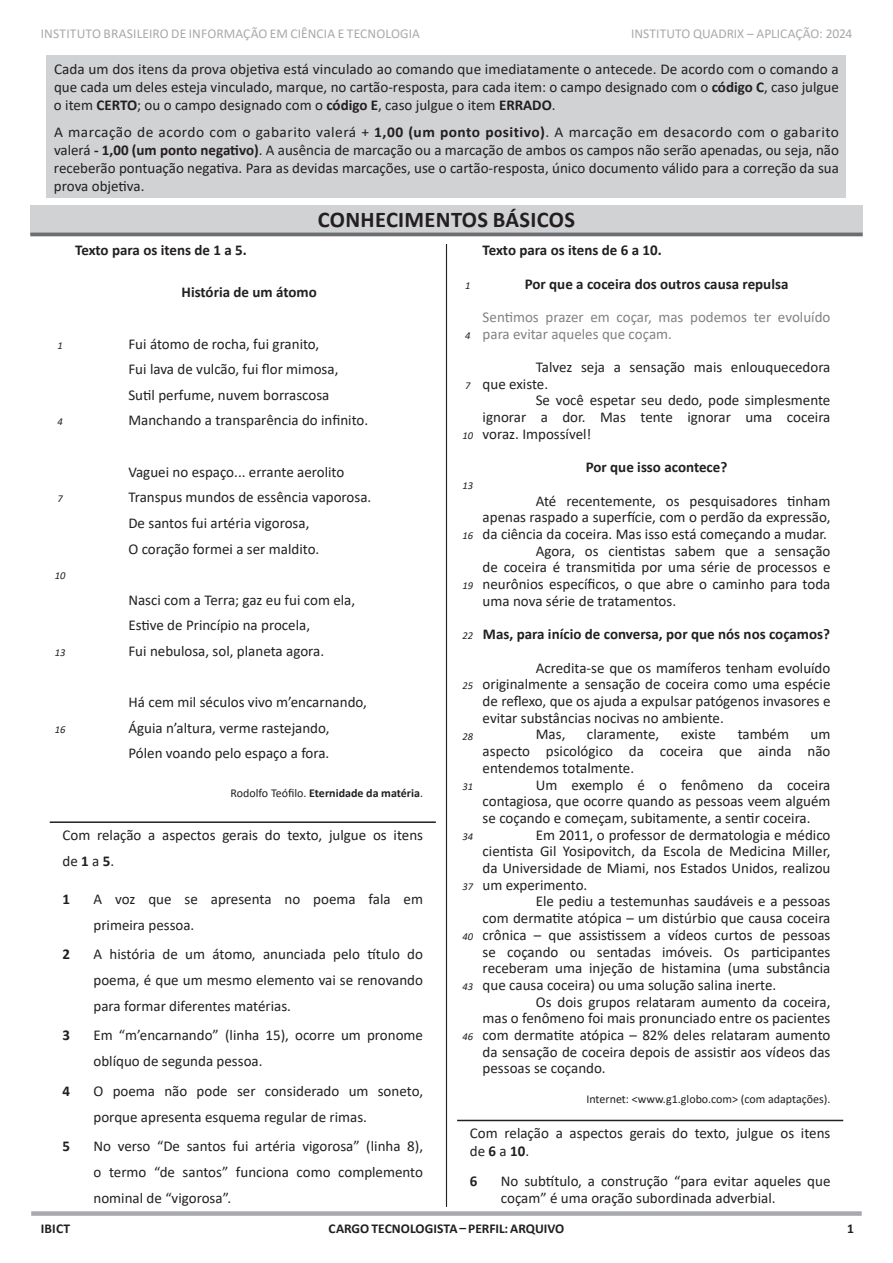
<style>
.page{position:relative;width:893px;height:1263px;background:#fff}
.page>*{position:absolute;margin:0;border:0;box-sizing:border-box;transform-origin:0 0}
.t1{font:700 22.5px "Calibri";letter-spacing:.015em;color:#231f20}
.t2{font:15px/16.6px "Calibri";color:#231f20}
.t3{font:700 15px "Calibri";color:#231f20}
.t4{font:15px/16.6px "Calibri";color:#808285}
.t5{font:13.5px "Calibri";letter-spacing:.005em;color:#a8a9ad}
.t6{font:700 13.5px "Calibri";color:#231f20}
.t7{font:12px "Calibri";color:#231f20}
.t8{font:700 12px "Calibri";color:#231f20}
.t9{font:italic 10.5px "Calibri";color:#231f20}
.s1{font-weight:700}
.s2{font-weight:400}
</style>
<div class="page">
<hr style="left:446px;top:60px;width:1px;height:1147px;background:#231f20">
<div style="left:31px;top:1211px;width:831px;height:5px;background:#a8a9ad"></div>
<div style="left:47px;top:56px;width:799px;height:142px;background:#d1d2d4"></div>
<div style="left:23px;top:198px;width:847px;height:46px;background:#fff"></div>
<div style="left:30px;top:205px;width:833px;height:29px;background:#d1d2d4"></div>
<hr style="left:30px;top:233px;width:833px;height:3px;background:#6c6d70">
<hr style="left:50px;top:821px;width:386px;height:2px;background:#231f20">
<hr style="left:457px;top:1120px;width:386px;height:1px;background:#231f20">
<p class="t5" style="left:41px;top:24px;width:381px">INSTITUTO BRASILEIRO DE INFORMAÇÃO EM CIÊNCIA E TECNOLOGIA</p>
<p class="t5" style="left:631px;top:24px;width:223px">INSTITUTO QUADRIX – APLICAÇÃO: 2024</p>
<p class="t2" style="left:54px;top:60px;width:786px;line-height:18px;text-align:justify">Cada um dos itens da prova objetiva está vinculado ao comando que imediatamente o antecede. De acordo com o comando a que cada um deles esteja vinculado, marque, no cartão-resposta, para cada item: o campo designado com o <span class="s1">código C</span>, caso julgue o item <span class="s1">CERTO</span>; ou o campo designado com o <span class="s1">código E</span>, caso julgue o item <span class="s1">ERRADO</span>.</p>
<p class="t2" style="left:54px;top:122px;width:786px;line-height:18px;text-align:justify">A marcação de acordo com o gabarito valerá + <span class="s1">1,00 (um ponto positivo)</span>. A marcação em desacordo com o gabarito valerá <span class="s1">- 1,00 (um ponto negativo)</span>. A ausência de marcação ou a marcação de ambos os campos não serão apenadas, ou seja, não receberão pontuação negativa. Para as devidas marcações, use o cartão-resposta, único documento válido para a correção da sua prova objetiva.</p>
<h1 class="t1" style="left:318px;top:204px;width:259px">CONHECIMENTOS BÁSICOS</h1>
<p class="t3" style="left:75px;top:239px;width:173px">Texto para os itens de 1 a 5.</p>
<p class="t3" style="left:182px;top:282px;width:137px">História de um átomo</p>
<p class="t3" style="left:483px;top:239px;width:181px">Texto para os itens de 6 a 10.</p>
<p class="t3" style="left:525px;top:273px;width:265px">Por que a coceira dos outros causa repulsa</p>
<p class="t4" style="left:483px;top:308px;width:349px">Sentimos prazer em coçar, mas podemos ter evoluído para evitar aqueles que coçam.</p>
<p class="t2" style="left:483px;top:358px;width:349px;text-indent:53px">Talvez seja a sensação mais enlouquecedora que existe.</p>
<p class="t2" style="left:483px;top:392px;width:349px;text-align:justify;text-indent:53px">Se você espetar seu dedo, pode simplesmente ignorar a dor. Mas tente ignorar uma coceira voraz. Impossível!</p>
<p class="t3" style="left:586px;top:457px;width:143px">Por que isso acontece?</p>
<p class="t2" style="left:536px;top:492px;width:296px">Até recentemente, os pesquisadores tinham</p>
<p class="t2" style="left:483px;top:509px;width:349px">apenas raspado a superfície, com o perdão da expressão,</p>
<p class="t2" style="left:483px;top:525px;width:346px">da ciência da coceira. Mas isso está começando a mudar.</p>
<p class="t2" style="left:536px;top:542px;width:296px">Agora, os cientistas sabem que a sensação</p>
<p class="t2" style="left:483px;top:559px;width:349px">de coceira é transmitida por uma série de processos e</p>
<p class="t2" style="left:483px;top:575px;width:349px">neurônios específicos, o que abre o caminho para toda</p>
<p class="t2" style="left:483px;top:592px;width:195px">uma nova série de tratamentos.</p>
<p class="t3" style="left:483px;top:624px;width:349px">Mas, para início de conversa, por que nós nos coçamos?</p>
<p class="t2" style="left:536px;top:659px;width:296px">Acredita‑se que os mamíferos tenham evoluído</p>
<p class="t2" style="left:483px;top:676px;width:349px">originalmente a sensação de coceira como uma espécie</p>
<p class="t2" style="left:483px;top:692px;width:349px">de reflexo, que os ajuda a expulsar patógenos invasores e</p>
<p class="t2" style="left:483px;top:709px;width:243px">evitar substâncias nocivas no ambiente.</p>
<p class="t2" style="left:536px;top:726px;width:31px">Mas,</p>
<p class="t2" style="left:587px;top:726px;width:74px">claramente,</p>
<p class="t2" style="left:681px;top:726px;width:37px">existe</p>
<p class="t2" style="left:738px;top:726px;width:53px">também</p>
<p class="t9" style="left:465px;top:278px;width:7px">1</p>
<p class="t9" style="left:465px;top:328px;width:7px">4</p>
<p class="t2" style="left:128px;top:330px;width:241px;line-height:25.7px">Fui átomo de rocha, fui granito,<br>Fui lava de vulcão, fui flor mimosa, Sutil perfume, nuvem borrascosa Manchando a transparência do infinito.</p>
<p class="t2" style="left:128px;top:458px;width:244px;line-height:25.7px">Vaguei no espaço... errante aerolito Transpus mundos de essência vaporosa.<br>De santos fui artéria vigorosa,<br>O coração formei a ser maldito.</p>
<p class="t2" style="left:128px;top:586px;width:228px;line-height:25.7px">Nasci com a Terra; gaz eu fui com ela,<br>Estive de Princípio na procela,<br>Fui nebulosa, sol, planeta agora.</p>
<p class="t2" style="left:128px;top:689px;width:240px;line-height:25.7px">Há cem mil séculos vivo m’encarnando,<br>Águia n’altura, verme rastejando,<br>Pólen voando pelo espaço a fora.</p>
<p class="t8" style="left:231px;top:785px;width:194px"><span class="s2">Rodolfo Teófilo.</span> Eternidade da matéria<span class="s2">.</span></p>
<p class="t2" style="left:63px;top:822px;width:362px;line-height:25.7px">Com relação a aspectos gerais do texto, julgue os itens de <span class="s1">1</span> a <span class="s1">5</span>.</p>
<p class="t3" style="left:63px;top:888px;width:9px">1</p>
<p class="t2" style="left:94px;top:886px;width:331px;line-height:25.7px">A voz que se apresenta no poema fala em primeira pessoa.</p>
<p class="t3" style="left:63px;top:944px;width:9px">2</p>
<p class="t2" style="left:94px;top:941px;width:331px;line-height:25.7px;text-align:justify">A história de um átomo, anunciada pelo título do poema, é que um mesmo elemento vai se renovando para formar diferentes matérias.</p>
<p class="t3" style="left:63px;top:1025px;width:9px">3</p>
<p class="t2" style="left:94px;top:1022px;width:331px;line-height:25.7px">Em “m’encarnando” (linha 15), ocorre um pronome oblíquo de segunda pessoa.</p>
<p class="t3" style="left:63px;top:1080px;width:9px">4</p>
<p class="t2" style="left:94px;top:1078px;width:331px;line-height:25.7px">O poema não pode ser considerado um soneto, porque apresenta esquema regular de rimas.</p>
<p class="t3" style="left:63px;top:1136px;width:9px">5</p>
<p class="t2" style="left:94px;top:1133px;width:331px;line-height:25.7px;text-align:justify">No verso “De santos fui artéria vigorosa” (linha 8), o termo “de santos” funciona como complemento nominal de “vigorosa”.</p>
<p class="t9" style="left:58px;top:338px;width:7px">1</p>
<p class="t9" style="left:465px;top:378px;width:7px">7</p>
<p class="t9" style="left:58px;top:415px;width:7px">4</p>
<p class="t9" style="left:462px;top:428px;width:12px">10</p>
<p class="t9" style="left:462px;top:478px;width:12px">13</p>
<p class="t9" style="left:58px;top:491px;width:7px">7</p>
<p class="t9" style="left:462px;top:528px;width:12px">16</p>
<p class="t9" style="left:55px;top:568px;width:12px">10</p>
<p class="t9" style="left:462px;top:578px;width:12px">19</p>
<p class="t9" style="left:462px;top:628px;width:12px">22</p>
<p class="t9" style="left:55px;top:645px;width:12px">13</p>
<p class="t9" style="left:462px;top:679px;width:12px">25</p>
<p class="t9" style="left:55px;top:722px;width:12px">16</p>
<p class="t2" style="left:483px;top:726px;width:349px;text-align:justify;text-indent:328px">um aspecto psicológico da coceira que ainda não entendemos totalmente.</p>
<p class="t2" style="left:483px;top:776px;width:349px;text-align:justify;text-indent:53px">Um exemplo é o fenômeno da coceira contagiosa, que ocorre quando as pessoas veem alguém se coçando e começam, subitamente, a sentir coceira.</p>
<p class="t2" style="left:483px;top:826px;width:349px;text-align:justify;text-indent:53px">Em 2011, o professor de dermatologia e médico cientista Gil Yosipovitch, da Escola de Medicina Miller, da Universidade de Miami, nos Estados Unidos, realizou um experimento.</p>
<p class="t2" style="left:483px;top:893px;width:349px;text-align:justify;text-indent:53px">Ele pediu a testemunhas saudáveis e a pessoas com dermatite atópica – um distúrbio que causa coceira crônica – que assistissem a vídeos curtos de pessoas se coçando ou sentadas imóveis. Os participantes receberam uma injeção de histamina (uma substância que causa coceira) ou uma solução salina inerte.</p>
<p class="t2" style="left:483px;top:993px;width:349px;text-align:justify;text-indent:53px">Os dois grupos relataram aumento da coceira, mas o fenômeno foi mais pronunciado entre os pacientes com dermatite atópica – 82% deles relataram aumento da sensação de coceira depois de assistir aos vídeos das pessoas se coçando.</p>
<p class="t7" style="left:586px;top:1091px;width:246px">Internet: &lt;www.g1.globo.com&gt; (com adaptações).</p>
<p class="t2" style="left:470px;top:1124px;width:362px;line-height:18.1px">Com relação a aspectos gerais do texto, julgue os itens de <span class="s1">6</span> a <span class="s1">10</span>.</p>
<p class="t3" style="left:470px;top:1170px;width:9px">6</p>
<p class="t2" style="left:501px;top:1172px;width:331px">No subtítulo, a construção “para evitar aqueles que coçam” é uma oração subordinada adverbial.</p>
<p class="t9" style="left:462px;top:729px;width:12px">28</p>
<p class="t9" style="left:462px;top:779px;width:12px">31</p>
<p class="t9" style="left:462px;top:829px;width:12px">34</p>
<p class="t9" style="left:462px;top:879px;width:12px">37</p>
<p class="t9" style="left:462px;top:929px;width:12px">40</p>
<p class="t9" style="left:462px;top:979px;width:12px">43</p>
<p class="t9" style="left:462px;top:1029px;width:12px">46</p>
<p class="t6" style="left:41px;top:1219px;width:31px">IBICT</p>
<p class="t6" style="left:329px;top:1219px;width:237px">CARGO TECNOLOGISTA – PERFIL: ARQUIVO</p>
<p class="t6" style="left:847px;top:1219px;width:8px">1</p>
</div>
